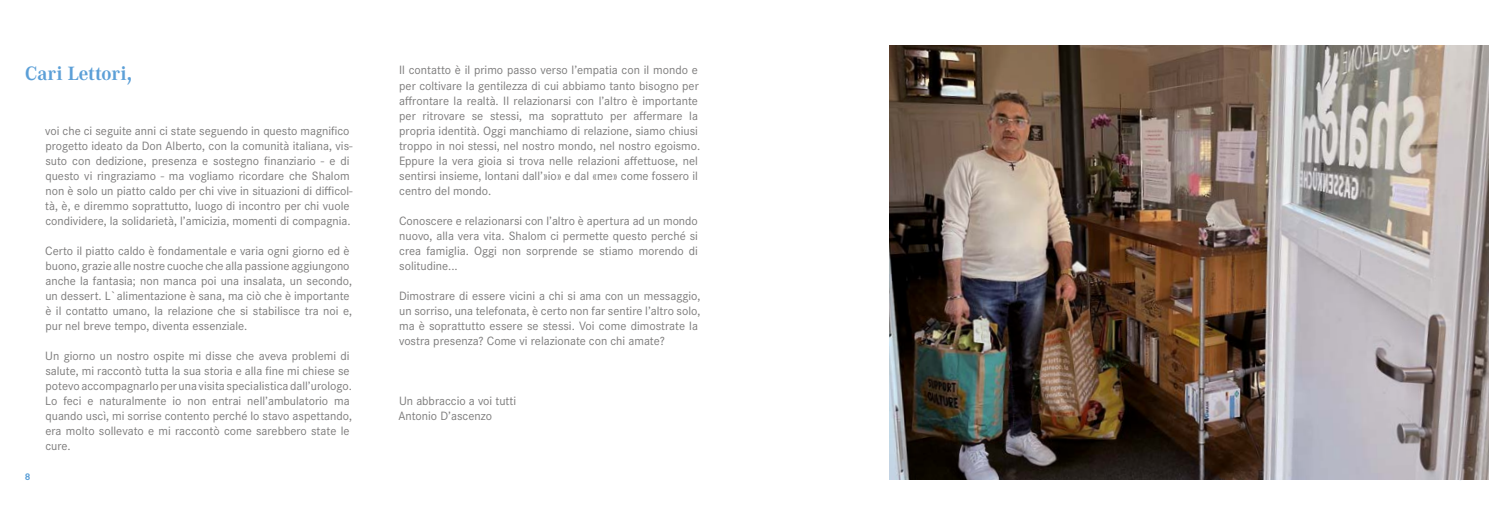
<style>
.page{position:relative;width:1489px;height:525px;background:#fff}
.page>*{position:absolute;margin:0;border:0;box-sizing:border-box;transform-origin:0 0}
.t1{font:700 20px "Corporate A Pro";color:#5b9fd7}
.t2{font:12.5px/15px "Corporate S";color:#7c7b7b}
.t3{font:700 10px "Corporate S";color:#5b9fd7}
</style>
<div class="page">
<img style="left:889px;top:45px;width:599px;height:434px">
<h1 class="t1" style="left:25px;top:60px;width:109px">Cari Lettori,</h1>
<p class="t3" style="left:25px;top:469px;width:7px">8</p>
<p class="t2" style="left:45px;top:122px;width:309px">voi che ci seguite anni ci state seguendo in questo magnifico progetto ideato da Don Alberto, con la comunità italiana, vis&shy;suto con dedizione, presenza e sostegno finanziario - e di questo vi ringraziamo - ma vogliamo ricordare che Shalom non è solo un piatto caldo per chi vive in situazioni di difficol&shy;tà, è, e diremmo soprattutto, luogo di incontro per chi vuole condividere, la solidarietà, l’amicizia, momenti di compagnia.</p>
<p class="t2" style="left:45px;top:242px;width:308px">Certo il piatto caldo è fondamentale e varia ogni giorno ed è buono, grazie alle nostre cuoche che alla passione aggiungono anche la fantasia; non manca poi una insalata, un secondo, un dessert. L`alimentazione è sana, ma ciò che è importante è il contatto umano, la relazione che si stabilisce tra noi e, pur nel breve tempo, diventa essenziale.</p>
<p class="t2" style="left:45px;top:347px;width:308px">Un giorno un nostro ospite mi disse che aveva problemi di salute, mi raccontò tutta la sua storia e alla fine mi chiese se potevo accompagnarlo per una visita specialistica dall’urologo.<br>Lo feci e naturalmente io non entrai nell’ambulatorio ma quando uscì, mi sorrise contento perché lo stavo aspettando, era molto sollevato e mi raccontò come sarebbero state le cure.</p>
<p class="t2" style="left:399px;top:62px;width:303px">Il contatto è il primo passo verso l’empatia con il mondo e per coltivare la gentilezza di cui abbiamo tanto bisogno per affrontare la realtà. Il relazionarsi con l’altro è importante per ritrovare se stessi, ma soprattuto per affermare la propria identità. Oggi manchiamo di relazione, siamo chiusi troppo in noi stessi, nel nostro mondo, nel nostro egoismo.<br>Eppure la vera gioia si trova nelle relazioni affettuose, nel sentirsi insieme, lontani dall’»io» e dal «me» come fossero il centro del mondo.</p>
<p class="t2" style="left:399px;top:212px;width:300px;text-align:justify">Conoscere e relazionarsi con l’altro è apertura ad un mondo nuovo, alla vera vita. Shalom ci permette questo perché si crea famiglia. Oggi non sorprende se stiamo morendo di solitudine...</p>
<p class="t2" style="left:399px;top:287px;width:303px">Dimostrare di essere vicini a chi si ama con un messaggio, un sorriso, una telefonata, è certo non far sentire l’altro solo, ma è soprattutto essere se stessi. Voi come dimostrate la vostra presenza? Come vi relazionate con chi amate?</p>
<p class="t2" style="left:398px;top:392px;width:119px">Un abbraccio a voi tutti<br>Antonio D’ascenzo</p>
</div>
